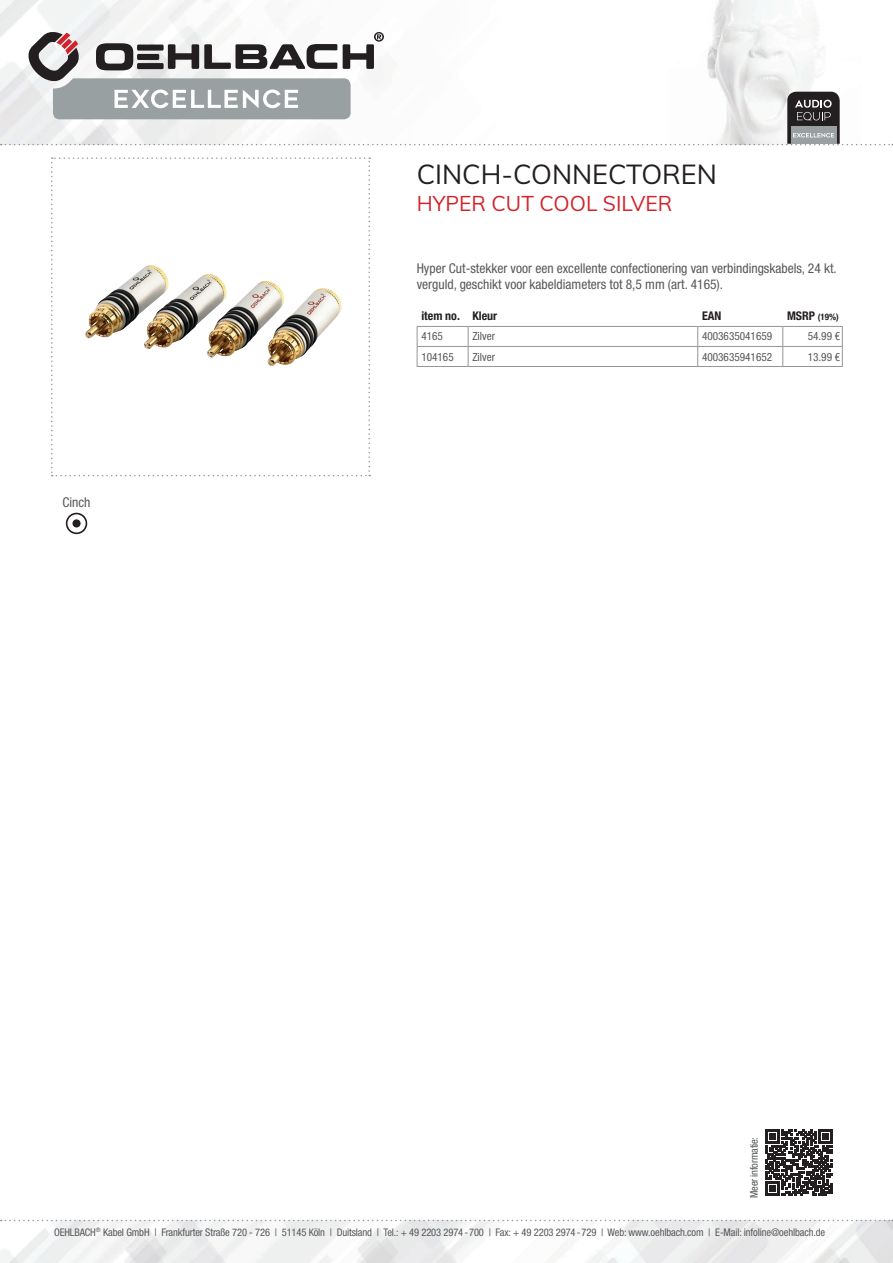
<style>
.page{position:relative;width:893px;height:1263px;background:#fff}
.page>*{position:absolute;margin:0;border:0;box-sizing:border-box;transform-origin:0 0}
.t1{font:27px "Muli";color:#231f20}
.t2{font:21px "Muli";color:#d1232a}
.t3{font:condensed 13.5px/16.2px "Helvetica Neue LTW1 G";color:#57585a}
.t4{font:700 condensed 12px "Helvetica Neue LTW1 G";color:#231f20}
.t5{font:condensed 11.25px "Helvetica Neue LTW1 G";color:#57585a}
.t6{font:condensed 10.5px "Helvetica Neue LTW1 G";letter-spacing:-.01em;color:#57585a}
.t7{font:700 condensed 9px "Helvetica Neue LTW1 G";color:#231f20}
.s1{font-size:12px}
</style>
<div class="page">
<img style="left:0;top:1220px;width:893px;height:43px">
<img style="left:0;top:0;width:818px;height:145px">
<svg style="left:1px;top:1220px;width:892px;height:1px"></svg>
<svg style="left:51px;top:157px;width:319px;height:319px"></svg>
<svg style="left:66px;top:513px;width:21px;height:21px"></svg>
<div style="left:72px;top:519px;width:9px;height:8px;background:#231f20;border-radius:50%"></div>
<svg style="left:766px;top:1129px;width:66px;height:67px"></svg>
<svg style="left:1px;top:31px;width:892px;height:114px"></svg>
<svg style="left:417px;top:327px;width:426px;height:39px"></svg>
<hr style="left:417px;top:366px;width:51px;height:1px;background:#939598">
<hr style="left:468px;top:366px;width:230px;height:1px;background:#939598">
<hr style="left:698px;top:366px;width:85px;height:1px;background:#939598">
<hr style="left:783px;top:366px;width:60px;height:1px;background:#939598">
<hr style="left:417px;top:326px;width:51px;height:1px;background:#939598">
<hr style="left:468px;top:326px;width:230px;height:1px;background:#939598">
<hr style="left:698px;top:326px;width:85px;height:1px;background:#939598">
<hr style="left:783px;top:326px;width:60px;height:1px;background:#939598">
<h1 class="t1" style="left:417px;top:155px;width:302px">CINCH-CONNECTOREN</h1>
<h2 class="t2" style="left:417px;top:188px;width:257px">HYPER CUT COOL SILVER</h2>
<p class="t3" style="left:417px;top:260px;width:422px">Hyper Cut-stekker voor een excellente confectionering van verbindingskabels, 24 kt. verguld, geschikt voor kabeldiameters tot 8,5 mm (art. 4165).</p>
<p class="t3" style="left:63px;top:494px;width:30px">Cinch</p>
<p class="t4" style="left:421px;top:309px;width:77px">item no. Kleur</p>
<p class="t4" style="left:702px;top:309px;width:21px">EAN</p>
<p class="t7" style="left:787px;top:312px;width:53px"><span class="s1">MSRP</span> (19%)</p>
<p class="t5" style="left:421px;top:330px;width:23px">4165</p>
<p class="t5" style="left:472px;top:330px;width:24px">Zilver</p>
<p class="t5" style="left:702px;top:330px;width:72px">4003635041659</p>
<p class="t5" style="left:808px;top:330px;width:34px">54.99 €</p>
<p class="t5" style="left:421px;top:350px;width:34px">104165</p>
<p class="t5" style="left:472px;top:350px;width:24px">Zilver</p>
<p class="t5" style="left:702px;top:350px;width:72px">4003635941652</p>
<p class="t5" style="left:808px;top:350px;width:34px">13.99 €</p>
<p class="t6" style="left:748px;top:1198px;width:63px;rotate:-90deg">Meer informatie:</p>
<p class="t6" style="left:54px;top:1226px;width:773px">OEHLBACH<sup>®</sup> Kabel GmbH | Frankfurter Straße 720 - 726 | 51145 Köln | Duitsland | Tel.: + 49 2203 2974-700 | Fax: + 49 2203 2974-729 | Web: www.oehlbach.com | E-Mail: infoline@oehlbach.de</p>
</div>
